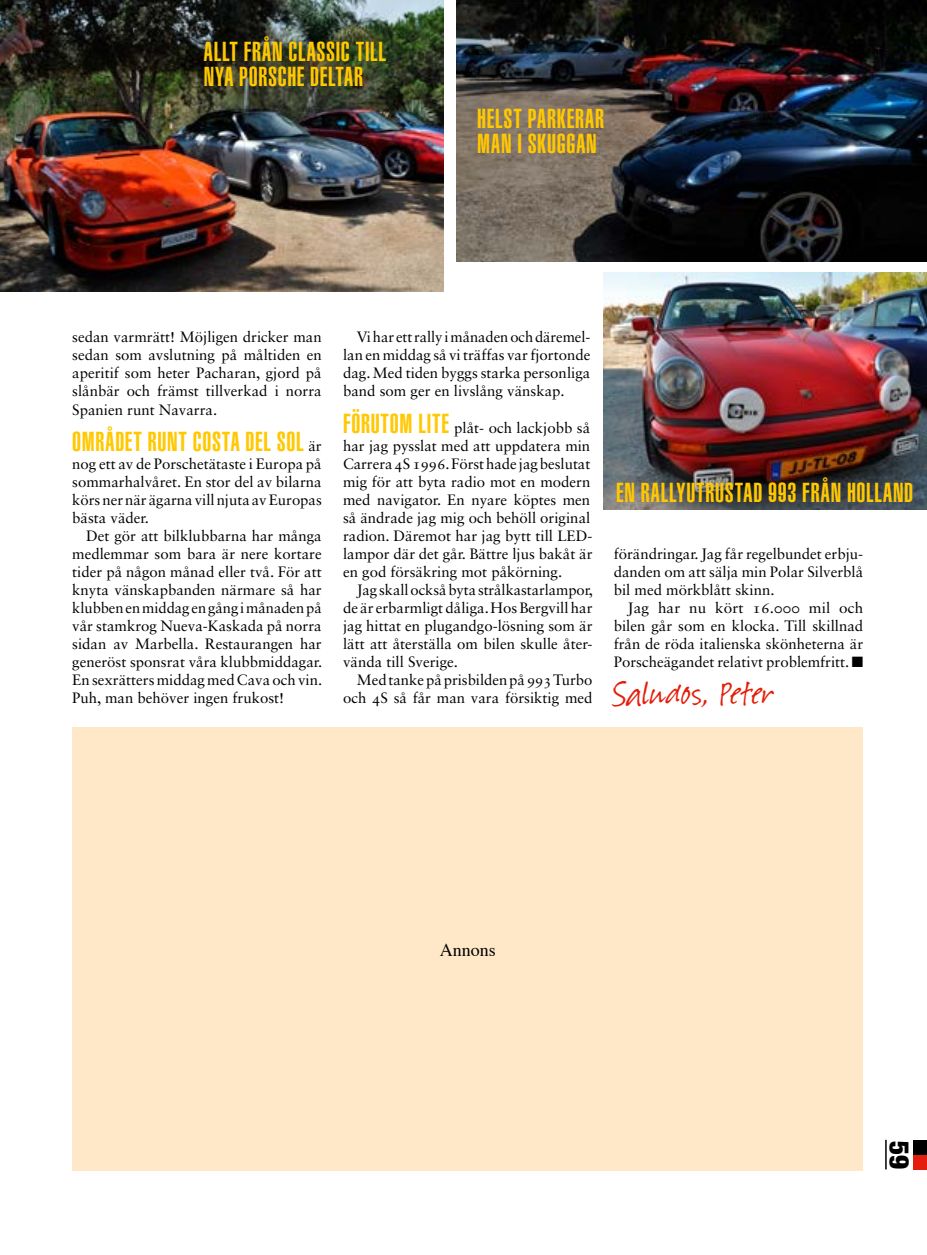
<style>
.page{position:relative;width:927px;height:1255px;background:#fff}
.page>*{position:absolute;margin:0;border:0;box-sizing:border-box;transform-origin:0 0}
.t1{font:39px "Suomi Hand Script";letter-spacing:.015em;color:#e41e0a}
.t2{font:27px/25.5px "Helvetica LT Std Ultra Comp";letter-spacing:.03em;color:#ffc800}
.t3{font:900 condensed 27px "Helvetica Neue LT Std";color:#000}
.t4{font:18px "Times";color:#000}
.t5{font:15px/18px "Sabon LT Std";color:#000;text-align:justify}
.s1{font-family:"Sabon LT Std";font-size:15px;color:#000}
.s2{font-family:"Helvetica LT Std Ultra Comp";font-size:27px;color:#ffc800}
</style>
<div class="page">
<div style="left:913px;top:1139px;width:14px;height:15px;background:#000"></div>
<div style="left:913px;top:1154px;width:14px;height:15px;background:#e41e0a"></div>
<hr style="left:885px;top:1139px;width:2px;height:30px;background:#000">
<img style="left:1px;top:0;width:442px;height:291px">
<img style="left:603px;top:273px;width:324px;height:236px">
<img style="left:457px;top:0;width:470px;height:261px">
<div style="left:72px;top:727px;width:791px;height:443px;background:#fee8c8"></div>
<img style="left:0;top:0;width:1px;height:345px">
<h2 class="t2" style="left:204px;top:39px;width:184px">ALLT FRÅN CLASSIC TILL<br>NYA PORSCHE DELTAR</h2>
<h2 class="t2" style="left:477px;top:106px;width:128px">HELST PARKERAR<br>MAN I SKUGGAN</h2>
<p class="t5" style="left:72px;top:328px;width:251px">sedan varmrätt! Möjligen dricker man sedan som avslutning på måltiden en aperitif som heter Pacharan, gjord på slånbär och främst tillverkad i norra Spanien runt Navarra.</p>
<h2 class="t2" style="left:72px;top:428px;width:251px">OMRÅDET RUNT COSTA DEL SOL <span class="s1">är</span></h2>
<p class="t5" style="left:72px;top:454px;width:251px">nog ett av de Porschetätaste i Europa på sommarhalvåret. En stor del av bilarna körs ner när ägarna vill njuta av Europas bästa väder.</p>
<p class="t5" style="left:72px;top:526px;width:252px;text-indent:14px">Det gör att bilklubbarna har många medlemmar som bara är nere kortare tider på någon månad eller två. För att knyta vänskapbanden närmare så har klubben en middag en gång i månaden på vår stamkrog Nueva-Kaskada på norra sidan av Marbella. Restaurangen har generöst sponsrat våra klubbmiddagar.<br>En sexrätters middag med Cava och vin.<br>Puh, man behöver ingen frukost!</p>
<p class="t5" style="left:343px;top:328px;width:249px;text-indent:14px">Vi har ett rally i månaden och däremel&shy;lan en middag så vi träffas var fjortonde dag. Med tiden byggs starka personliga band som ger en livslång vänskap.</p>
<p class="t5" style="left:343px;top:418px;width:251px;text-align:left"><span class="s2">FÖRUTOM LITE</span> plåt- och lackjobb så har jag pysslat med att uppdatera min Carrera 4S 1996. Först hade jag beslutat mig för att byta radio mot en modern med navigator. En nyare köptes men så ändrade jag mig och behöll original radion. Däremot har jag bytt till LED&shy;lampor där det går. Bättre ljus bakåt är en god försäkring mot påkörning.</p>
<p class="t5" style="left:343px;top:580px;width:251px;text-indent:14px">Jag skall också byta strålkastarlampor, de är erbarmligt dåliga. Hos Bergvill har jag hittat en plugandgo-lösning som är lätt att återställa om bilen skulle åter&shy;vända till Sverige.</p>
<p class="t5" style="left:343px;top:670px;width:251px;text-align:right">Med tanke på prisbilden på 993 Turbo och 4S så får man vara försiktig med</p>
<h2 class="t2" style="left:616px;top:480px;width:299px">EN RALLYUTRUSTAD 993 FRÅN HOLLAND</h2>
<p class="t5" style="left:614px;top:544px;width:251px">förändringar. Jag får regelbundet erbju&shy;danden om att sälja min Polar Silverblå bil med mörkblått skinn.</p>
<p class="t5" style="left:614px;top:598px;width:251px;text-indent:14px">Jag har nu kört 16.000 mil och bilen går som en klocka. Till skillnad från de röda italienska skönheterna är Porscheägandet relativt problemfritt. ■</p>
<h1 class="t1" style="left:614px;top:673px;width:160px">Saludos, Peter</h1>
<p class="t4" style="left:440px;top:933px;width:57px">Annons</p>
<h2 class="t3" style="left:916px;top:1140px;width:30px;rotate:90deg">59</h2>
</div>
